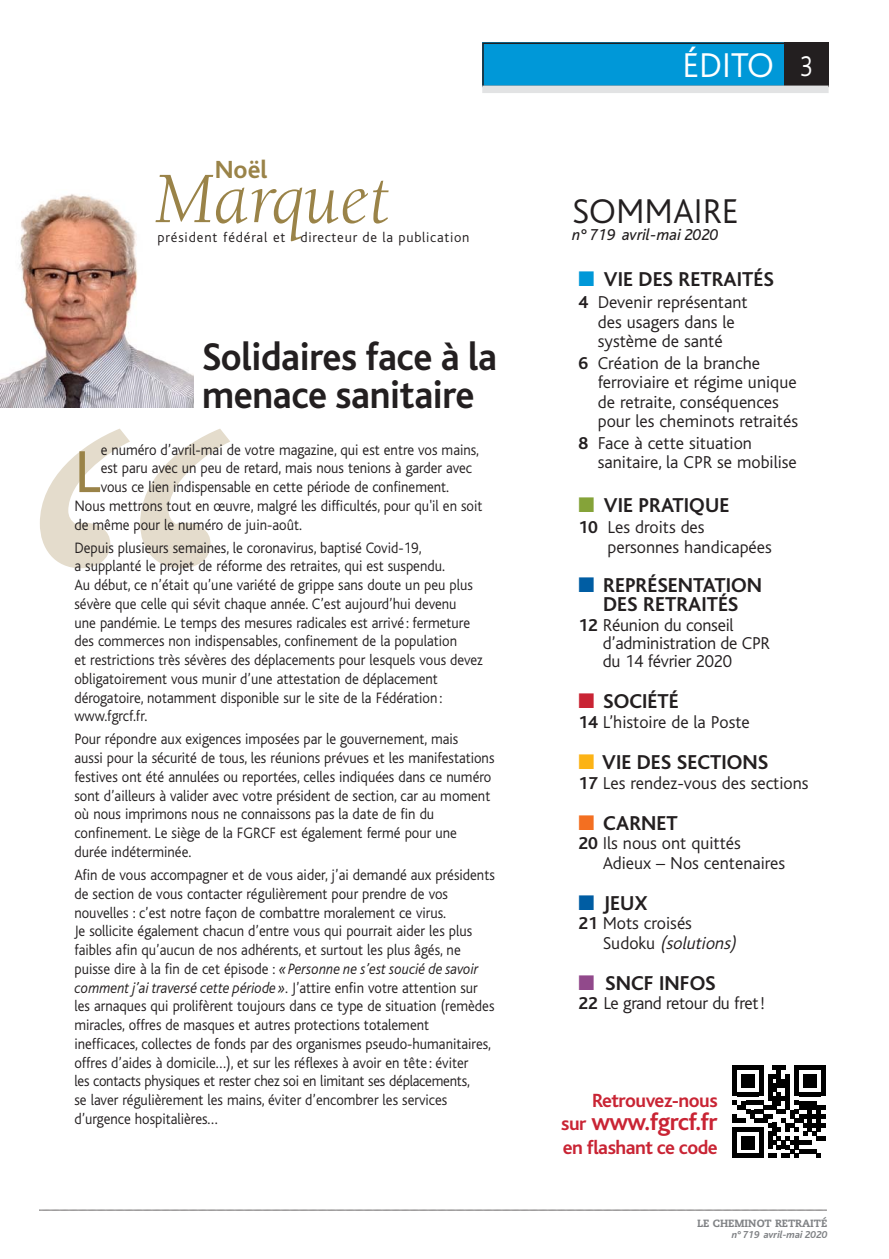
<style>
.page{position:relative;width:889px;height:1259px;background:#fff}
.page>*{position:absolute;margin:0;border:0;box-sizing:border-box;transform-origin:0 0}
.t1{font:italic 677.7px "Berkeley";color:#e4dccc}
.t2{font:italic 74.4px "Berkeley";color:#9a8348}
.t3{font:61.95px "Bliss";color:#9a8348}
.t4{font:700 40.5px/37.5px "Bliss";letter-spacing:-.01em;color:#231f20;scale:.95 1}
.t5{font:300 36px "Bliss";color:#231f20}
.t6{font:300 36px "Bliss";color:#fff}
.t7{font:700 25.95px "Bliss";color:#9a8348}
.t8{font:700 25.05px "Bliss";letter-spacing:-.025em;color:#c92434}
.t9{font:700 21px/19.5px "Bliss";color:#231f20;text-align:center}
.t10{font:700 19.95px "Bliss";letter-spacing:-.025em;color:#c92434}
.t11{font:300 18px/19.5px "Bliss";color:#231f20}
.t12{font:300 18px "Bliss";letter-spacing:-.02em;color:#231f20}
.t13{font:italic 16.5px "Bliss";color:#231f20}
.t14{font:300 15.75px/18.8px "Bliss";color:#231f20;scale:.93 1}
.t15{font:300 14.4px "Bliss";letter-spacing:.05em;color:#231f20}
.t16{font:800 10.5px "Caecilia";color:#808285}
.t17{font:italic 700 10.5px "Bliss";color:#808285}
.s1{font-style:italic}
.s2{font-size:30px}
.s3{color:#0098d8}
.s4{font-weight:700}
.s5{color:#85a339}
.s6{color:#005da3}
.s7{color:#c92434}
.s8{color:#fcb315}
.s9{color:#f36f21}
.s10{color:#91498b}
.s11{font-size:19.95px}
</style>
<div class="page">
<svg style="left:39px;top:1209px;width:788px;height:1px"></svg>
<div style="left:482px;top:43px;width:346px;height:44px;background:#0098d8"></div>
<div style="left:482px;top:43px;width:346px;height:44px;border:2px solid #231f20"></div>
<div style="left:784px;top:43px;width:44px;height:44px;background:#231f20"></div>
<div style="left:482px;top:86px;width:346px;height:7px;background:#e2e3e4"></div>
<img style="left:0;top:194px;width:194px;height:213px">
<svg style="left:732px;top:1065px;width:93px;height:93px"></svg>
<h3 class="t7" style="left:215px;top:159px;width:54px">Noël</h3>
<h2 class="t2" style="left:154px;top:170px;width:237px">Marquet</h2>
<p class="t15" style="left:157px;top:230px;width:313px">président fédéral et directeur de la publication</p>
<h3 class="t4" style="left:202px;top:342px;width:312px">Solidaires face à la menace sanitaire</h3>
<h1 class="t1" style="left:-8px;top:396px;width:240px">“</h1>
<p class="t14" style="left:101px;top:440px;width:408px">e numéro d’avril-mai de votre magazine, qui est entre vos mains,</p>
<p class="t14" style="left:101px;top:459px;width:401px">est paru avec un peu de retard, mais nous tenions à garder avec</p>
<p class="t14" style="left:101px;top:478px;width:376px">vous ce lien indispensable en cette période de confinement.</p>
<p class="t14" style="left:74px;top:497px;width:440px">Nous mettrons tout en œuvre, malgré les difficultés, pour qu'il en soit</p>
<p class="t14" style="left:74px;top:515px;width:246px">de même pour le numéro de juin-août.</p>
<p class="t14" style="left:74px;top:538px;width:441px">Depuis plusieurs semaines, le coronavirus, baptisé Covid-19,<br>a supplanté le projet de réforme des retraites, qui est suspendu.<br>Au début, ce n’était qu’une variété de grippe sans doute un peu plus sévère que celle qui sévit chaque année. C’est aujourd’hui devenu<br>une pandémie. Le temps des mesures radicales est arrivé : fermeture des commerces non indispensables, confinement de la population<br>et restrictions très sévères des déplacements pour lesquels vous devez obligatoirement vous munir d’une attestation de déplacement dérogatoire, notamment disponible sur le site de la Fédération : www.fgrcf.fr.</p>
<p class="t14" style="left:74px;top:730px;width:453px">Pour répondre aux exigences imposées par le gouvernement, mais<br>aussi pour la sécurité de tous, les réunions prévues et les manifestations festives ont été annulées ou reportées, celles indiquées dans ce numéro sont d’ailleurs à valider avec votre président de section, car au moment où nous imprimons nous ne connaissons pas la date de fin du confinement. Le siège de la FGRCF est également fermé pour une<br>durée indéterminée.</p>
<p class="t14" style="left:74px;top:866px;width:453px">Afin de vous accompagner et de vous aider, j’ai demandé aux présidents de section de vous contacter régulièrement pour prendre de vos nouvelles : c’est notre façon de combattre moralement ce virus.<br>Je sollicite également chacun d’entre vous qui pourrait aider les plus faibles afin qu’aucun de nos adhérents, et surtout les plus âgés, ne puisse dire à la fin de cet épisode : <span class="s1">« Personne ne s’est soucié de savoir comment j’ai traversé cette période »</span>. J’attire enfin votre attention sur les arnaques qui prolifèrent toujours dans ce type de situation (remèdes miracles, offres de masques et autres protections totalement inefficaces, collectes de fonds par des organismes pseudo-humanitaires, offres d’aides à domicile…), et sur les réflexes à avoir en tête : éviter<br>les contacts physiques et rester chez soi en limitant ses déplacements,<br>se laver régulièrement les mains, éviter d’encombrer les services d’urgence hospitalières…</p>
<h3 class="t3" style="left:74px;top:439px;width:28px">L</h3>
<h3 class="t6" style="left:682px;top:48px;width:131px">ÉDITO <span class="s2">3</span></h3>
<h3 class="t5" style="left:572px;top:193px;width:168px">SOMMAIRE</h3>
<p class="t13" style="left:572px;top:226px;width:148px">n° 719 avril-mai 2020</p>
<h3 class="t9" style="left:578px;top:272px;width:197px"><span class="s3">■</span> VIE DES RETRAITÉS</h3>
<p class="t11" style="left:578px;top:293px;width:171px;text-align:center"><span class="s4">4</span> Devenir représentant des usagers dans le système de santé</p>
<p class="t11" style="left:598px;top:354px;width:202px;text-indent:-19px"><span class="s4">6</span> Création de la branche ferroviaire et régime unique de retraite, conséquences pour les cheminots retraités</p>
<p class="t11" style="left:598px;top:434px;width:201px;text-indent:-19px"><span class="s4">8</span> Face à cette situation sanitaire, la CPR se mobilise</p>
<h3 class="t9" style="left:578px;top:497px;width:152px"><span class="s5">■</span> VIE PRATIQUE</h3>
<p class="t11" style="left:607px;top:518px;width:166px;text-indent:-29px"><span class="s4">10</span> Les droits des personnes handicapées</p>
<h3 class="t9" style="left:578px;top:577px;width:185px"><span class="s6">■</span> REPRÉSENTATION<br>DES RETRAITÉS</h3>
<p class="t11" style="left:603px;top:617px;width:169px;line-height:18px;text-indent:-24px"><span class="s4">12</span> Réunion du conseil d’administration de CPR du 14 février 2020</p>
<h3 class="t9" style="left:578px;top:694px;width:102px"><span class="s7">■</span> SOCIÉTÉ</h3>
<p class="t11" style="left:578px;top:713px;width:173px"><span class="s4">14</span> L’histoire de la Poste</p>
<h3 class="t9" style="left:578px;top:754px;width:191px"><span class="s8">■</span> VIE DES SECTIONS</h3>
<p class="t11" style="left:578px;top:773px;width:231px"><span class="s4">17</span> Les rendez-vous des sections</p>
<h3 class="t9" style="left:578px;top:815px;width:101px"><span class="s9">■</span> CARNET</h3>
<p class="t11" style="left:603px;top:834px;width:184px;text-indent:-24px"><span class="s4">20</span> Ils nous ont quittés<br>Adieux – Nos centenaires</p>
<h3 class="t9" style="left:578px;top:895px;width:71px"><span class="s6">■</span> JEUX</h3>
<p class="t11" style="left:602px;top:914px;width:139px;text-indent:-24px"><span class="s4">21</span> Mots croisés<br>S u d o k u <span class="s1">(solutions)</span></p>
<h3 class="t9" style="left:578px;top:975px;width:139px"><span class="s10">■</span> SNCF INFOS</h3>
<p class="t12" style="left:578px;top:994px;width:188px"><span class="s4">22</span> Le grand retour du fret !</p>
<p class="t10" style="left:592px;top:1093px;width:127px">Retrouvez-nous</p>
<h3 class="t8" style="left:561px;top:1112px;width:158px"><span class="s11">sur</span> www.fgrcf.fr</h3>
<p class="t10" style="left:563px;top:1139px;width:156px">en flashant ce code</p>
<p class="t16" style="left:697px;top:1218px;width:132px">LE CHEMINOT RETRAITÉ</p>
<p class="t17" style="left:731px;top:1229px;width:97px">n° 719 avril-mai 2020</p>
</div>
